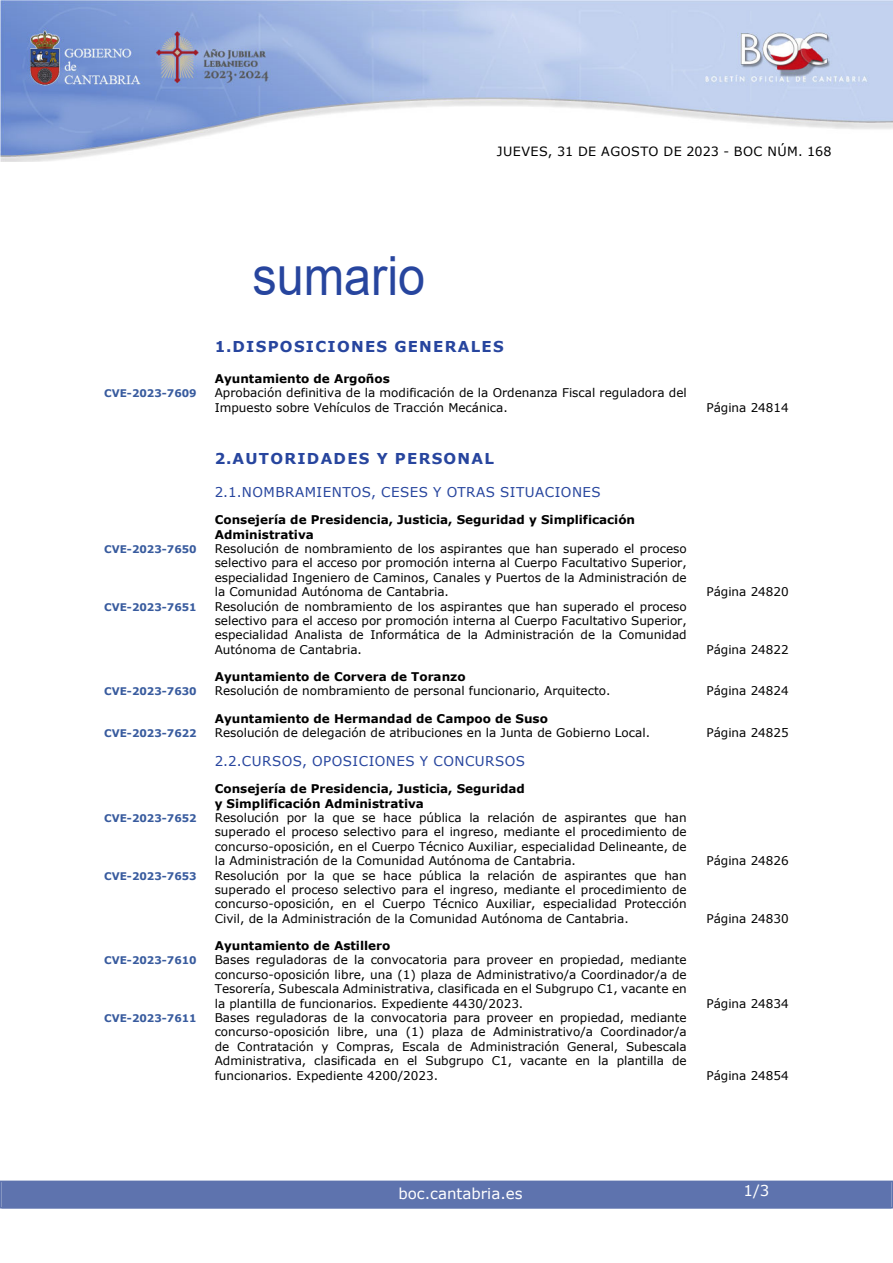
<style>
.page{position:relative;width:893px;height:1263px;background:#fff}
.page>*{position:absolute;margin:0;border:0;box-sizing:border-box;transform-origin:0 0}
.SUMARIO{font:54px "Arial";color:#27459e;scale:.9 1}
.indice_1{font:700 15px "Verdana";letter-spacing:.085em;color:#27459e}
.t1{font:15px "Verdana";color:#fff}
.indice_2{font:13.5px "Verdana";letter-spacing:.035em;color:#27459e}
.t2{font:12.75px "Verdana";letter-spacing:.035em;color:#000}
.indice_4{font:12px/14.4px "Verdana";color:#000;text-align:justify}
.indice_3{font:700 12px/14.4px "Verdana";color:#000}
.indice_4-2{font:700 10.5px "Verdana";color:#385b9e}
</style>
<div class="page">
<img style="left:0;top:0;width:893px;height:161px">
<div style="left:2px;top:1181px;width:889px;height:27px;background:#5e73ae"></div>
<div style="left:0;top:1180px;width:893px;height:28px;border:2px solid #5e73ae"></div>
<h1 class="SUMARIO" style="left:252px;top:239px;width:194px">sumario</h1>
<p class="t2" style="left:497px;top:142px;width:336px">JUEVES, 31 DE AGOSTO DE 2023 - BOC NÚM. 168</p>
<h2 class="indice_1" style="left:215px;top:336px;width:290px">1.DISPOSICIONES GENERALES</h2>
<h4 class="indice_3" style="left:215px;top:371px;width:177px">Ayuntamiento de Argoños</h4>
<p class="indice_4-2" style="left:104px;top:386px;width:94px">CVE-2023-7609</p>
<p class="indice_4" style="left:215px;top:386px;width:473px">Aprobación definitiva de la modificación de la Ordenanza Fiscal reguladora del<br>Impuesto sobre Vehículos de Tracción Mecánica.</p>
<h2 class="indice_1" style="left:215px;top:448px;width:281px">2.AUTORIDADES Y PERSONAL</h2>
<h3 class="indice_2" style="left:215px;top:483px;width:388px">2.1.NOMBRAMIENTOS, CESES Y OTRAS SITUACIONES</h3>
<h4 class="indice_3" style="left:215px;top:512px;width:422px">Consejería de Presidencia, Justicia, Seguridad y Simplificación<br>Administrativa</h4>
<p class="indice_4-2" style="left:104px;top:542px;width:94px">CVE-2023-7650</p>
<p class="indice_4" style="left:215px;top:541px;width:473px">Resolución de nombramiento de los aspirantes que han superado el proceso selectivo para el acceso por promoción interna al Cuerpo Facultativo Superior, especialidad Ingeniero de Caminos, Canales y Puertos de la Administración de la Comunidad Autónoma de Cantabria.</p>
<p class="indice_4-2" style="left:104px;top:599px;width:94px">CVE-2023-7651</p>
<p class="indice_4" style="left:215px;top:599px;width:473px">Resolución de nombramiento de los aspirantes que han superado el proceso selectivo para el acceso por promoción interna al Cuerpo Facultativo Superior, especialidad Analista de Informática de la Administración de la Comunidad Autónoma de Cantabria.</p>
<h4 class="indice_3" style="left:215px;top:669px;width:252px">Ayuntamiento de Corvera de Toranzo</h4>
<p class="indice_4" style="left:706px;top:400px;width:84px">Página 24814</p>
<p class="indice_4" style="left:706px;top:585px;width:84px">Página 24820</p>
<p class="indice_4" style="left:706px;top:642px;width:84px">Página 24822</p>
<p class="indice_4-2" style="left:104px;top:684px;width:94px">CVE-2023-7630</p>
<p class="indice_4" style="left:215px;top:684px;width:397px">Resolución de nombramiento de personal funcionario, Arquitecto.</p>
<p class="indice_4" style="left:706px;top:684px;width:84px">Página 24824</p>
<h4 class="indice_3" style="left:215px;top:711px;width:335px">Ayuntamiento de Hermandad de Campoo de Suso</h4>
<p class="indice_4-2" style="left:104px;top:726px;width:94px">CVE-2023-7622</p>
<p class="indice_4" style="left:215px;top:725px;width:437px">Resolución de delegación de atribuciones en la Junta de Gobierno Local.</p>
<p class="indice_4" style="left:706px;top:725px;width:84px">Página 24825</p>
<h3 class="indice_2" style="left:215px;top:752px;width:312px">2.2.CURSOS, OPOSICIONES Y CONCURSOS</h3>
<h4 class="indice_3" style="left:215px;top:781px;width:312px">Consejería de Presidencia, Justicia, Seguridad y Simplificación Administrativa</h4>
<p class="indice_4-2" style="left:104px;top:811px;width:94px">CVE-2023-7652</p>
<p class="indice_4" style="left:215px;top:810px;width:473px">Resolución por la que se hace pública la relación de aspirantes que han superado el proceso selectivo para el ingreso, mediante el procedimiento de concurso-oposición, en el Cuerpo Técnico Auxiliar, especialidad Delineante, de la Administración de la Comunidad Autónoma de Cantabria.</p>
<p class="indice_4" style="left:706px;top:853px;width:84px">Página 24826</p>
<p class="indice_4-2" style="left:104px;top:868px;width:94px">CVE-2023-7653</p>
<p class="indice_4" style="left:215px;top:868px;width:473px">Resolución por la que se hace pública la relación de aspirantes que han superado el proceso selectivo para el ingreso, mediante el procedimiento de concurso-oposición, en el Cuerpo Técnico Auxiliar, especialidad Protección Civil, de la Administración de la Comunidad Autónoma de Cantabria.</p>
<h4 class="indice_3" style="left:215px;top:938px;width:177px">Ayuntamiento de Astillero</h4>
<p class="indice_4-2" style="left:104px;top:953px;width:94px">CVE-2023-7610</p>
<p class="indice_4" style="left:215px;top:953px;width:473px">Bases reguladoras de la convocatoria para proveer en propiedad, mediante concurso-oposición libre, una (1) plaza de Administrativo/a Coordinador/a de Tesorería, Subescala Administrativa, clasificada en el Subgrupo C1, vacante en la plantilla de funcionarios. Expediente 4430/2023.</p>
<p class="indice_4-2" style="left:104px;top:1011px;width:94px">CVE-2023-7611</p>
<p class="indice_4" style="left:215px;top:1010px;width:473px">Bases reguladoras de la convocatoria para proveer en propiedad, mediante concurso-oposición libre, una (1) plaza de Administrativo/a Coordinador/a de Contratación y Compras, Escala de Administración General, Subescala Administrativa, clasificada en el Subgrupo C1, vacante en la plantilla de funcionarios. Expediente 4200/2023.</p>
<p class="indice_4" style="left:706px;top:911px;width:84px">Página 24830</p>
<p class="indice_4" style="left:706px;top:996px;width:84px">Página 24834</p>
<p class="indice_4" style="left:706px;top:1068px;width:84px">Página 24854</p>
<p class="t1" style="left:398px;top:1183px;width:126px">boc.cantabria.es</p>
<p class="t1" style="left:744px;top:1180px;width:27px">1/3</p>
</div>
